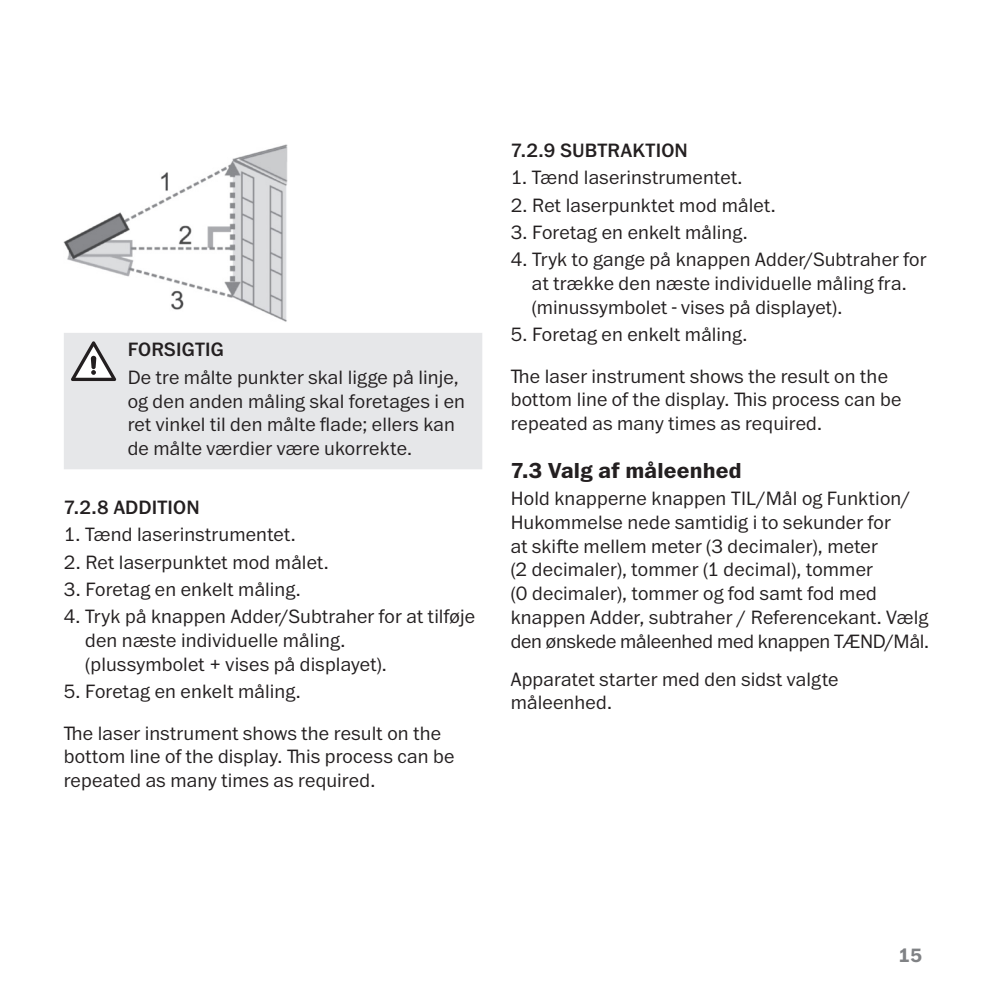
<style>
.page{position:relative;width:993px;height:993px;background:#fff}
.page>*{position:absolute;margin:0;border:0;box-sizing:border-box;transform-origin:0 0}
.Head_4{font:700 22.5px "Franklin ITC Pro";letter-spacing:.01em;color:#231f20}
.Body{font:300 20px/23.8px "Franklin ITC Pro";letter-spacing:.01em;color:#231f20}
.Head_4-2{font:300 20px "Franklin ITC Pro";letter-spacing:.005em;color:#231f20}
.Head_4-3{font:500 20px "Franklin ITC Pro";letter-spacing:.01em;color:#231f20}
.t1{font:700 20px "Franklin ITC Pro";color:#808285}
</style>
<div class="page">
<img style="left:64px;top:144px;width:224px;height:178px">
<div style="left:64px;top:333px;width:418px;height:136px;background:#e6e7e9"></div>
<svg style="left:71px;top:341px;width:45px;height:40px"></svg>
<p class="Head_4-3" style="left:128px;top:338px;width:98px">FORSIGTIG</p>
<p class="Body" style="left:128px;top:366px;width:339px">De tre målte punkter skal ligge på linje, og den anden måling skal foretages i en ret vinkel til den målte flade; ellers kan de målte værdier være ukorrekte.</p>
<p class="Head_4-3" style="left:64px;top:496px;width:137px">7.2.8 ADDITION</p>
<p class="Body" style="left:64px;top:523px;width:233px">1. Tænd laserinstrumentet.</p>
<p class="Body" style="left:64px;top:550px;width:266px">2. Ret laserpunktet mod målet.</p>
<p class="Head_4-2" style="left:64px;top:578px;width:238px">3. Foretag en enkelt måling.</p>
<p class="Body" style="left:85px;top:605px;width:391px;text-indent:-21px">4. Tryk på knappen Adder/Subtraher for at tilføje den næste individuelle måling.<br>(plussymbolet + vises på displayet).</p>
<p class="Head_4-2" style="left:64px;top:680px;width:238px">5. Foretag en enkelt måling.</p>
<p class="Body" style="left:64px;top:721px;width:392px">The laser instrument shows the result on the bottom line of the display. This process can be repeated as many times as required.</p>
<p class="Head_4-3" style="left:510px;top:139px;width:179px">7.2.9 SUBTRAKTION</p>
<p class="Body" style="left:510px;top:166px;width:233px">1. Tænd laserinstrumentet.</p>
<p class="Body" style="left:510px;top:193px;width:266px">2. Ret laserpunktet mod målet.</p>
<p class="Head_4-2" style="left:510px;top:221px;width:238px">3. Foretag en enkelt måling.</p>
<p class="Body" style="left:531px;top:248px;width:396px;text-indent:-21px">4. Tryk to gange på knappen Adder/Subtraher for at trække den næste individuelle måling fra. (minussymbolet - vises på displayet).</p>
<p class="Head_4-2" style="left:510px;top:324px;width:238px">5. Foretag en enkelt måling.</p>
<p class="Body" style="left:510px;top:364px;width:392px">The laser instrument shows the result on the bottom line of the display. This process can be repeated as many times as required.</p>
<p class="Head_4" style="left:510px;top:457px;width:232px">7.3 Valg af måleenhed</p>
<p class="Body" style="left:510px;top:487px;width:420px">Hold knapperne knappen TIL/Mål og Funktion/ Hukommelse nede samtidig i to sekunder for<br>at skifte mellem meter (3 decimaler), meter<br>(2 decimaler), tommer (1 decimal), tommer<br>(0 decimaler), tommer og fod samt fod med knappen Adder, subtraher / Referencekant. Vælg den ønskede måleenhed med knappen TÆND/Mål.</p>
<p class="Body" style="left:510px;top:667px;width:329px">Apparatet starter med den sidst valgte måleenhed.</p>
<p class="t1" style="left:898px;top:943px;width:25px">15</p>
</div>
